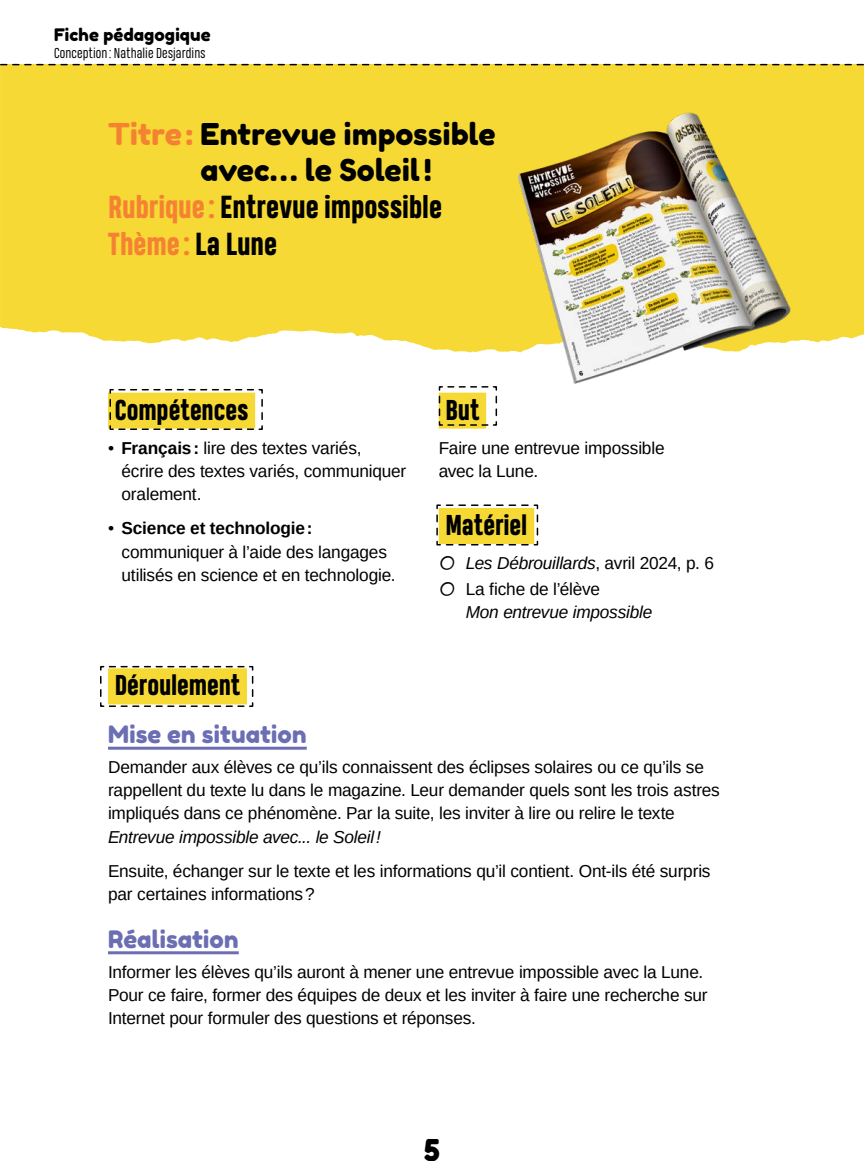
<style>
.page{position:relative;width:864px;height:1161px;background:#fff}
.page>*{position:absolute;margin:0;border:0;box-sizing:border-box;transform-origin:0 0}
.t1{font:30px/36px "Fredoka One";color:#000}
.t2{font:800 30px/36.8px "Heading Pro";letter-spacing:-.005em;color:#000}
.t3{font:800 27px "Heading Pro";letter-spacing:-.005em;color:#000}
.t4{font:24px "Fredoka One";letter-spacing:.01em;color:#6b6eb3}
.t5{font:17.25px/23.2px "Arimo";letter-spacing:-.01em;color:#000}
.t6{font:italic 17.25px/23.2px "Arimo";letter-spacing:-.015em;color:#000}
.t7{font:17.25px "Fredoka One";letter-spacing:.01em;color:#000}
.t8{font:13.5px "Heading Pro";letter-spacing:.01em;color:#000}
.s1{color:#f58232}
.s2{font-weight:700}
.s3{font-family:"Swing King";font-style:normal}
.s4{font-style:normal}
</style>
<div class="page">
<svg style="left:0;top:65px;width:864px;height:288px;background:#f6da3f"></svg>
<hr style="left:108px;top:747px;width:199px;height:3px;background:#6b6eb3">
<hr style="left:108px;top:951px;width:131px;height:3px;background:#6b6eb3">
<svg style="left:100px;top:665px;width:154px;height:42px;background:#ead455"></svg>
<div style="left:439px;top:393px;width:47px;height:36px;background:#f6d935"></div>
<svg style="left:109px;top:389px;width:154px;height:41px;background:#ead24b"></svg>
<svg style="left:436px;top:504px;width:103px;height:42px;background:#e9d250"></svg>
<svg style="left:438px;top:386px;width:60px;height:41px"></svg>
<img style="left:480px;top:81px;width:384px;height:341px">
<svg style="left:1px;top:64px;width:862px;height:1px"></svg>
<p class="t7" style="left:54px;top:24px;width:158px">Fiche pédagogique</p>
<p class="t8" style="left:54px;top:45px;width:153px">Conception : Nathalie Desjardins</p>
<h1 class="t1" style="left:201px;top:116px;width:297px;text-indent:-92px"><span class="s1">Titre:</span> Entrevue impossible avec… le Soleil!</h1>
<h1 class="t2" style="left:108px;top:189px;width:335px"><span class="s1">Rubrique :</span> Entrevue impossible<br><span class="s1">Thème :</span> La Lune</h1>
<h2 class="t3" style="left:115px;top:393px;width:135px">Compétences</h2>
<p class="t5" style="left:122px;top:436px;width:286px;text-indent:-14px">• <span class="s2">Français:</span> lire des textes variés, écrire des textes variés, communiquer oralement.</p>
<p class="t5" style="left:122px;top:517px;width:276px;text-indent:-14px">• <span class="s2">Science et technologie: </span>communiquer à l’aide des langages utilisés en science et en technologie.</p>
<h2 class="t3" style="left:446px;top:393px;width:35px">But</h2>
<p class="t5" style="left:439px;top:436px;width:227px">Faire une entrevue impossible avec la Lune.</p>
<h2 class="t3" style="left:446px;top:508px;width:83px">Matériel</h2>
<p class="t6" style="left:439px;top:551px;width:277px"><span class="s3">○</span> Les Débrouillards<span class="s4">, avril 2024, p. 6</span></p>
<p class="t6" style="left:466px;top:577px;width:188px;text-indent:-27px"><span class="s3">○</span> <span class="s4">La fiche de l’élève<br></span>Mon entrevue impossible</p>
<h2 class="t3" style="left:115px;top:669px;width:127px">Déroulement</h2>
<h3 class="t4" style="left:108px;top:720px;width:200px">Mise en situation</h3>
<p class="t5" style="left:108px;top:755px;width:613px">Demander aux élèves ce qu’ils connaissent des éclipses solaires ou ce qu’ils se rappellent du texte lu dans le magazine. Leur demander quels sont les trois astres impliqués dans ce phénomène. Par la suite, les inviter à lire ou relire le texte</p>
<p class="t6" style="left:108px;top:825px;width:274px">Entrevue impossible avec... le Soleil!</p>
<p class="t5" style="left:108px;top:859px;width:604px">Ensuite, échanger sur le texte et les informations qu’il contient. Ont-ils été surpris par certaines informations?</p>
<h3 class="t4" style="left:108px;top:924px;width:132px">Réalisation</h3>
<p class="t5" style="left:108px;top:960px;width:601px">Informer les élèves qu’ils auront à mener une entrevue impossible avec la Lune.<br>Pour ce faire, former des équipes de deux et les inviter à faire une recherche sur<br>Internet pour formuler des questions et réponses.</p>
<h1 class="t1" style="left:424px;top:1132px;width:17px">5</h1>
</div>
